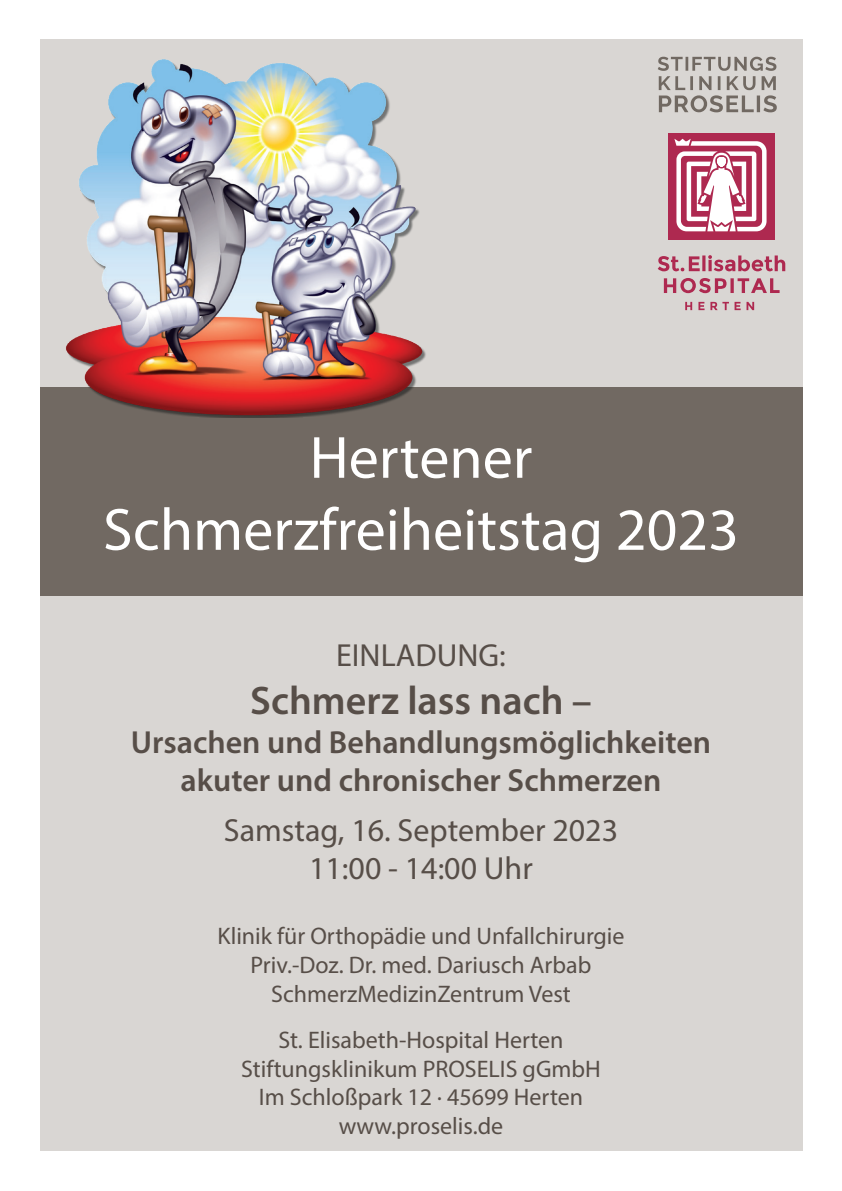
<style>
.page{position:relative;width:842px;height:1191px;background:#fff}
.page>*{position:absolute;margin:0;border:0;box-sizing:border-box;transform-origin:0 0}
.t1{font:60px "Myriad Pro";color:#fff}
.t2{font:600 40px "Myriad Pro";color:#574e48}
.t3{font:600 32px "Myriad Pro";color:#574e48}
.t4{font:32px "Myriad Pro";color:#574e48}
.t5{font:24px "Myriad Pro";color:#574e48}
</style>
<div class="page">
<div style="left:40px;top:40px;width:762px;height:1111px;background:#d9d6d3"></div>
<div style="left:40px;top:387px;width:762px;height:208px;background:#716962"></div>
<svg style="left:658px;top:57px;width:119px;height:55px"></svg>
<img style="left:66px;top:59px;width:360px;height:359px">
<div style="left:668px;top:133px;width:106px;height:106px;background:#ae2950"></div>
<svg style="left:674px;top:139px;width:92px;height:92px"></svg>
<svg style="left:658px;top:255px;width:127px;height:55px"></svg>
<p class="t1" style="left:310px;top:420px;width:224px">Hertener</p>
<p class="t1" style="left:103px;top:492px;width:637px">Schmerzfreiheitstag 2023</p>
<p class="t4" style="left:336px;top:636px;width:171px">EINLADUNG:</p>
<p class="t2" style="left:250px;top:675px;width:343px">Schmerz lass nach –</p>
<p class="t3" style="left:131px;top:721px;width:582px">Ursachen und Behandlungsmöglichkeiten</p>
<p class="t3" style="left:181px;top:760px;width:482px">akuter und chronischer Schmerzen</p>
<p class="t4" style="left:224px;top:810px;width:396px">Samstag, 16. September 2023</p>
<p class="t4" style="left:309px;top:849px;width:225px">11:00 - 14:00 Uhr</p>
<p class="t5" style="left:217px;top:921px;width:409px">Klinik für Orthopädie und Unfallchirurgie</p>
<p class="t5" style="left:251px;top:950px;width:342px">Priv.-Doz. Dr. med. Dariusch Arbab</p>
<p class="t5" style="left:271px;top:979px;width:301px">SchmerzMedizinZentrum Vest</p>
<p class="t5" style="left:278px;top:1025px;width:287px">St. Elisabeth-Hospital Herten</p>
<p class="t5" style="left:241px;top:1053px;width:361px">Stiftungsklinikum PROSELIS gGmbH</p>
<p class="t5" style="left:259px;top:1082px;width:326px">Im Schloßpark 12 · 45699 Herten</p>
<p class="t5" style="left:339px;top:1111px;width:166px">www.proselis.de</p>
</div>
